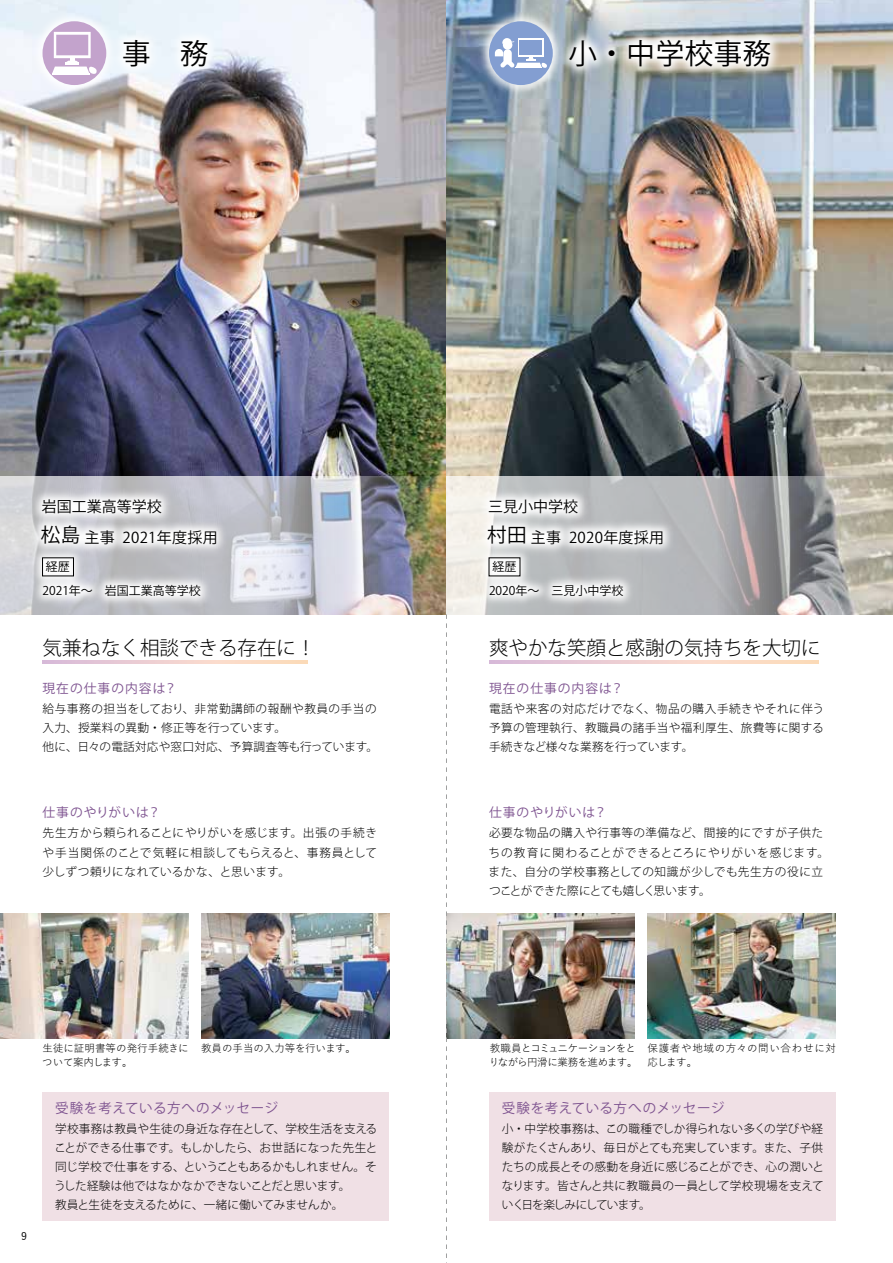
<style>
.page{position:relative;width:893px;height:1263px;background:#fff}
.page>*{position:absolute;margin:0;border:0;box-sizing:border-box;transform-origin:0 0}
.t1{font:28.5px "Koz Go Pr 6 N";letter-spacing:.02em;color:#000}
.t2{font:300 19.5px "Koz Go Pro";color:#000}
.t3{font:15px "Koz Go Pr 6 N";letter-spacing:.02em;color:#000}
.t4{font:15px "Koz Go Pr 6 N";color:#000}
.t5{font:13.5px "Koz Go Pro";letter-spacing:.04em;color:#7d528f}
.t6{font:12.75px "Koz Go Pro";letter-spacing:.08em;color:#7d528f}
.t7{font:12px "Koz Go Pr 6 N";color:#000}
.t8{font:300 11.7px/19.2px "Koz Go Pro";letter-spacing:.02em;color:#000;text-align:justify}
.t9{font:300 11.7px/19.2px "Koz Go Pro";color:#000}
.t10{font:500 10.65px "Yu Go";color:#000}
.t11{font:10.5px/13.2px "Yu Go Pr 6 N";letter-spacing:-.055em;color:#000}
.t12{font:10.5px/13.2px "Yu Go Pr 6 N";letter-spacing:.005em;color:#000}
.t13{font:10.5px/13.2px "Yu Go Pr 6 N";letter-spacing:.06em;color:#000}
.t14{font:10.5px "Yu Go Pr 6 N";letter-spacing:-.02em;color:#000}
.s1{font-size:19.5px}
</style>
<div class="page">
<img style="left:0;top:0;width:893px;height:476px">
<img style="left:278px;top:476px;width:148px;height:138px">
<img style="left:0;top:438px;width:278px;height:177px">
<div style="left:42px;top:557px;width:32px;height:19px;border:1px solid #000"></div>
<img style="left:0;top:0;width:270px;height:143px">
<div style="left:43px;top:21px;width:63px;height:64px;background:#c3a3cc;border-radius:50%"></div>
<svg style="left:52px;top:32px;width:45px;height:42px"></svg>
<hr style="left:52px;top:73px;width:37px;height:1px;background:#fff">
<img style="left:892px;top:0;width:1px;height:410px">
<img style="left:872px;top:243px;width:21px;height:211px">
<svg style="left:724px;top:476px;width:169px;height:138px;background:#a3a09d"></svg>
<img style="left:426px;top:438px;width:298px;height:177px">
<img style="left:431px;top:0;width:401px;height:143px">
<div style="left:489px;top:21px;width:64px;height:64px;background:#839ed1;border-radius:50%"></div>
<svg style="left:495px;top:38px;width:52px;height:30px"></svg>
<img style="left:345px;top:296px;width:21px;height:17px">
<img style="left:345px;top:297px;width:19px;height:12px">
<img style="left:0;top:913px;width:188px;height:125px">
<img style="left:201px;top:913px;width:188px;height:125px">
<img style="left:447px;top:913px;width:188px;height:125px">
<img style="left:648px;top:913px;width:188px;height:125px">
<svg style="left:446px;top:614px;width:1px;height:649px"></svg>
<div style="left:43px;top:1092px;width:346px;height:128px;background:#f0e0e5"></div>
<div style="left:489px;top:1092px;width:347px;height:128px;background:#f0e0e5"></div>
<svg style="left:43px;top:660px;width:264px;height:3px"></svg>
<svg style="left:489px;top:660px;width:330px;height:3px"></svg>
<h1 class="t1" style="left:122px;top:37px;width:88px">事　務</h1>
<h1 class="t1" style="left:568px;top:37px;width:204px">小・中学校事務</h1>
<p class="t4" style="left:42px;top:498px;width:122px">岩国工業高等学校</p>
<p class="t3" style="left:488px;top:498px;width:91px">三見小中学校</p>
<p class="t3" style="left:41px;top:529px;width:178px"><span class="s1">松島</span> 主事 2021年度採用</p>
<p class="t3" style="left:487px;top:529px;width:178px"><span class="s1">村田</span> 主事 2020年度採用</p>
<p class="t7" style="left:46px;top:560px;width:26px">経歴</p>
<p class="t7" style="left:492px;top:560px;width:25px">経歴</p>
<p class="t7" style="left:43px;top:584px;width:160px">2021年～　岩国工業高等学校</p>
<p class="t7" style="left:489px;top:584px;width:136px">2020年～　三見小中学校</p>
<h2 class="t2" style="left:43px;top:635px;width:274px">気兼ねなく相談できる存在に！</h2>
<p class="t6" style="left:43px;top:680px;width:136px">現在の仕事の内容は？</p>
<p class="t8" style="left:43px;top:699px;width:337px;text-align:left">給与事務の担当をしており、非常勤講師の報酬や教員の手当の入力、授業料の異動・修正等を行っています。<br>他に、日々の電話対応や窓口対応、予算調査等も行っています。</p>
<h2 class="t2" style="left:489px;top:635px;width:333px">爽やかな笑顔と感謝の気持ちを大切に</h2>
<p class="t6" style="left:489px;top:680px;width:136px">現在の仕事の内容は？</p>
<p class="t8" style="left:489px;top:699px;width:337px">電話や来客の対応だけでなく、物品の購入手続きやそれに伴う予算の管理執行、教職員の諸手当や福利厚生、旅費等に関する手続きなど様々な業務を行っています。</p>
<p class="t6" style="left:43px;top:804px;width:119px">仕事のやりがいは？</p>
<p class="t8" style="left:43px;top:823px;width:336px">先生方から頼られることにやりがいを感じます。出張の手続きや手当関係のことで気軽に相談してもらえると、事務員として少しずつ頼りになれているかな、と思います。</p>
<p class="t6" style="left:489px;top:804px;width:119px">仕事のやりがいは？</p>
<p class="t8" style="left:488px;top:823px;width:342px;text-align:left">必要な物品の購入や行事等の準備など、間接的にですが子供たちの教育に関わることができるところにやりがいを感じます。また、自分の学校事務としての知識が少しでも先生方の役に立つことができた際にとても嬉しく思います。</p>
<p class="t10" style="left:21px;top:1227px;width:7px">9</p>
<p class="t12" style="left:42px;top:1040px;width:148px">生徒に証明書等の発行手続きについて案内します。</p>
<p class="t14" style="left:201px;top:1039px;width:156px">教員の手当の入力等を行います。</p>
<p class="t11" style="left:489px;top:1040px;width:150px">教職員とコミュニケーションをとりながら円滑に業務を進めます。</p>
<p class="t13" style="left:648px;top:1040px;width:190px">保護者や地域の方々の問い合わせに対応します。</p>
<p class="t5" style="left:55px;top:1099px;width:224px">受験を考えている方へのメッセージ</p>
<p class="t9" style="left:54px;top:1119px;width:325px">学校事務は教員や生徒の身近な存在として、学校生活を支えることができる仕事です。もしかしたら、お世話になった先生と同じ学校で仕事をする、ということもあるかもしれません。そうした経験は他ではなかなかできないことだと思います。<br>教員と生徒を支えるために、一緒に働いてみませんか。</p>
<p class="t5" style="left:502px;top:1099px;width:224px">受験を考えている方へのメッセージ</p>
<p class="t8" style="left:502px;top:1119px;width:324px">小・中学校事務は、この職種でしか得られない多くの学びや経験がたくさんあり、毎日がとても充実しています。また、子供たちの成長とその感動を身近に感じることができ、心の潤いとなります。皆さんと共に教職員の一員として学校現場を支えていく日を楽しみにしています。</p>
</div>
